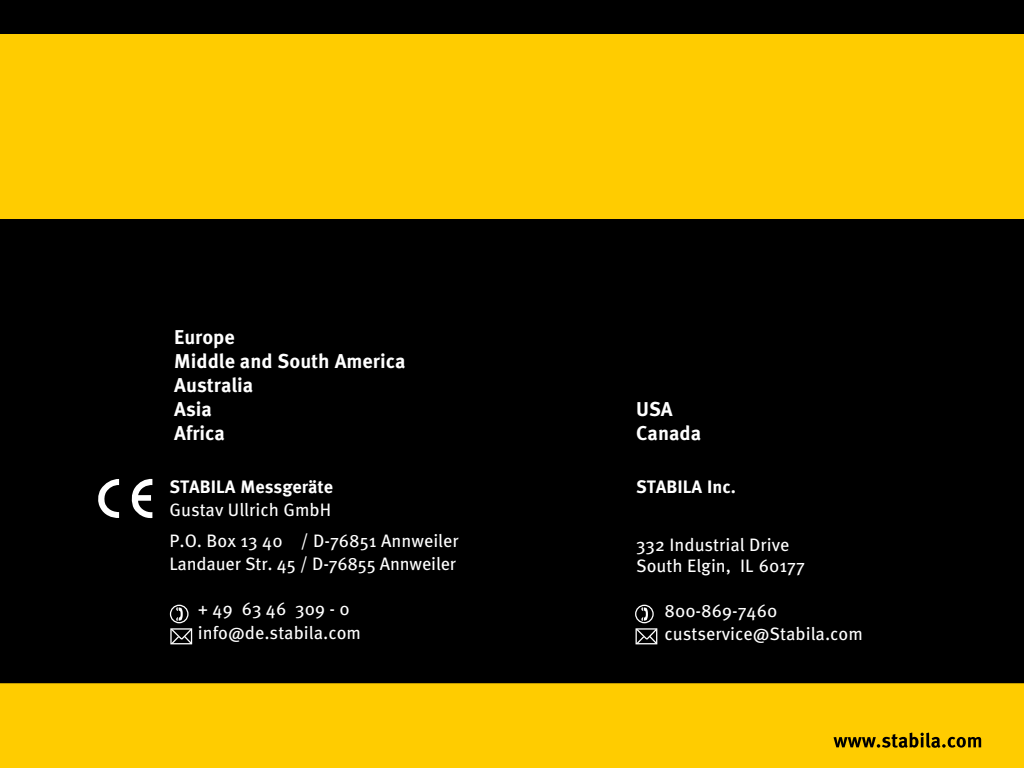
<style>
.page{position:relative;width:1024px;height:768px;background:#fff}
.page>*{position:absolute;margin:0;border:0;box-sizing:border-box;transform-origin:0 0}
.t1{font:700 20px/24px "Meta Pro";color:#fff}
.t2{font:18px/21.6px "Meta Pro";color:#fff}
.t3{font:700 18px "Meta Pro";color:#fff}
</style>
<div class="page">
<div style="left:0;top:0;width:1024px;height:706px;background:#000"></div>
<div style="left:0;top:34px;width:1024px;height:184px;background:#fc0"></div>
<div style="left:0;top:683px;width:1024px;height:85px;background:#fc0"></div>
<svg style="left:834px;top:733px;width:147px;height:15px;background:#9e7e00"></svg>
<svg style="left:131px;top:479px;width:21px;height:40px"></svg>
<svg style="left:98px;top:479px;width:21px;height:39px"></svg>
<svg style="left:635px;top:628px;width:23px;height:17px"></svg>
<svg style="left:641px;top:607px;width:7px;height:14px"></svg>
<div style="left:635px;top:605px;width:19px;height:18px;border:1px solid #fff;border-radius:50%"></div>
<svg style="left:170px;top:628px;width:23px;height:17px"></svg>
<svg style="left:176px;top:607px;width:7px;height:14px"></svg>
<div style="left:170px;top:605px;width:19px;height:18px;border:1px solid #fff;border-radius:50%"></div>
<p class="t1" style="left:174px;top:324px;width:233px">Europe<br>Middle and South America<br>Australia<br>Asia<br>Africa</p>
<p class="t3" style="left:169px;top:473px;width:165px">STABILA Messgeräte</p>
<p class="t2" style="left:169px;top:493px;width:291px;line-height:31px">Gustav Ullrich GmbH<br>P.O. Box 13 40 / D-76851 Annweiler</p>
<p class="t2" style="left:169px;top:552px;width:288px">Landauer Str. 45 / D-76855 Annweiler</p>
<p class="t2" style="left:198px;top:596px;width:165px;line-height:24.2px">+ 49 63 46 309 - 0 info@de.stabila.com</p>
<p class="t1" style="left:636px;top:395px;width:67px">USA<br>Canada</p>
<p class="t3" style="left:636px;top:473px;width:101px">STABILA Inc.</p>
<p class="t2" style="left:636px;top:532px;width:170px">332 Industrial Drive<br>South Elgin, IL 60177</p>
<p class="t2" style="left:665px;top:598px;width:200px;line-height:23.2px">800-869-7460 custservice@Stabila.com</p>
</div>
